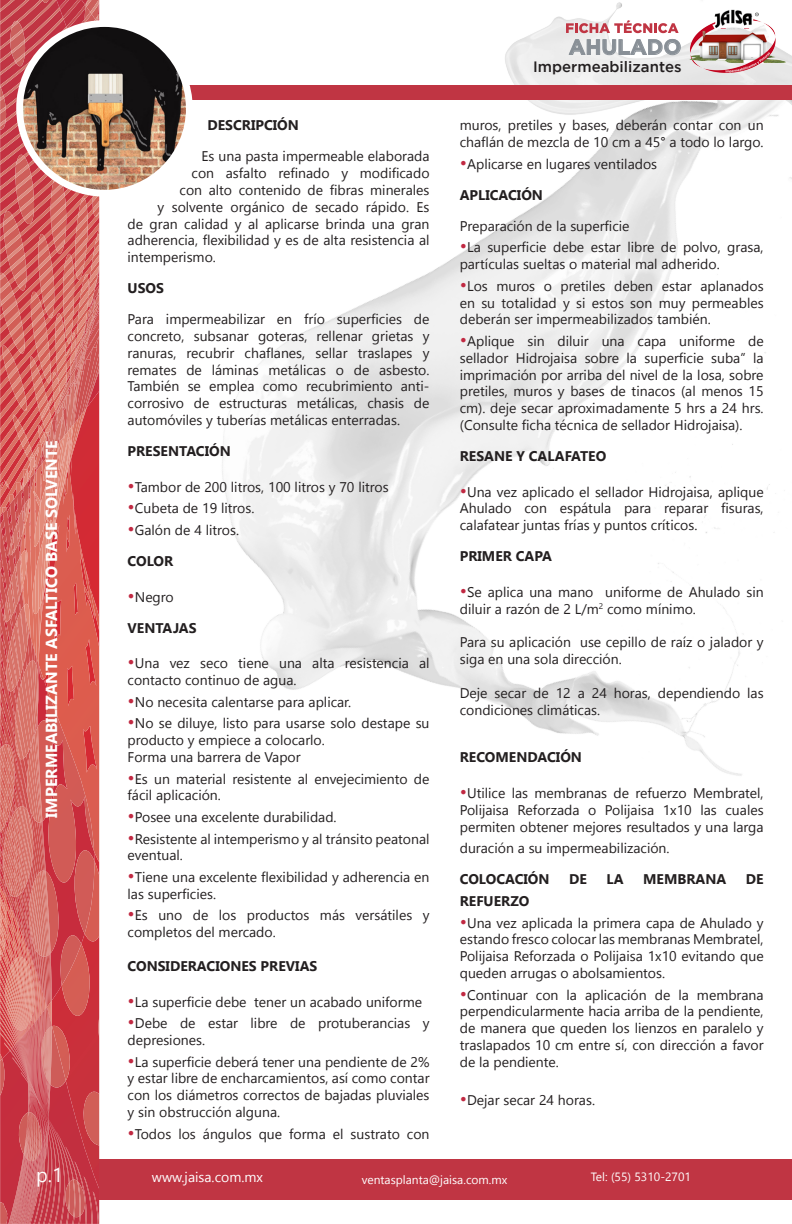
<style>
.page{position:relative;width:792px;height:1224px;background:#fff}
.page>*{position:absolute;margin:0;border:0;box-sizing:border-box;transform-origin:0 0}
.t1{font:700 21px "Gotham";color:#899097}
.t2{font:20px "Gadugi";color:#fff}
.t3{font:700 16px "Gadugi";color:#fff}
.t4{font:500 15px "Gotham";color:#231f20}
.SUBTITULOS_-_BUENO{font:14px/16.8px "Gadugi";color:#231f20}
.CUERPO{font:14px/16.8px "Gadugi";color:#231f20;text-align:justify}
.SUBTITULOS_-_BUENO-2{font:700 14px "Gadugi";color:#231f20}
.SUBTITULOS{font:14px "Gadugi";color:#231f20}
.SUBTITULOS-2{font:700 14px "Gadugi";color:#231f20}
.t5{font:14px "Gadugi";color:#fff}
.t6{font:12px "Gadugi";color:#fff}
.s1{font-size:18px;color:#c12942}
</style>
<div class="page">
<svg style="left:0;top:1073px;width:100px;height:151px;background:#ca4b54"></svg>
<img style="left:0;top:0;width:792px;height:1073px">
<img style="left:502px;top:0;width:290px;height:118px">
<hr style="left:0;top:1159px;width:1px;height:41px;background:#c03543">
<div style="left:99px;top:1159px;width:693px;height:41px;background:#c03543"></div>
<div style="left:99px;top:85px;width:693px;height:14px;background:#c03543"></div>
<div style="left:16px;top:20px;width:177px;height:177px;background:#fff;border-radius:50%"></div>
<img style="left:687px;top:9px;width:99px;height:71px">
<img style="left:23px;top:27px;width:163px;height:163px;border-radius:81px">
<svg style="left:569px;top:39px;width:112px;height:16px"></svg>
<svg style="left:566px;top:20px;width:113px;height:13px"></svg>
<p class="t3" style="left:42px;top:818px;width:379px;rotate:-90deg">IMPERMEABILIZANTE ASFALTICO BASE SOLVENTE</p>
<p class="SUBTITULOS-2" style="left:208px;top:117px;width:93px">DESCRIPCIÓN</p>
<p class="CUERPO" style="left:202px;top:148px;width:230px">Es una pasta impermeable elaborada</p>
<p class="CUERPO" style="left:192px;top:165px;width:240px">con asfalto refinado y modificado</p>
<p class="CUERPO" style="left:180px;top:182px;width:252px">con alto contenido de fibras minerales</p>
<p class="CUERPO" style="left:158px;top:198px;width:273px">y solvente orgánico de secado rápido. Es</p>
<p class="CUERPO" style="left:128px;top:215px;width:304px">de gran calidad y al aplicarse brinda una gran</p>
<p class="CUERPO" style="left:128px;top:232px;width:303px">adherencia, flexibilidad y es de alta resistencia al</p>
<p class="CUERPO" style="left:128px;top:249px;width:90px">intemperismo.</p>
<p class="SUBTITULOS-2" style="left:128px;top:280px;width:38px">USOS</p>
<p class="CUERPO" style="left:128px;top:311px;width:304px">Para impermeabilizar en frío superficies de concreto, subsanar goteras, rellenar grietas y ranuras, recubrir chaflanes, sellar traslapes y remates de láminas metálicas o de asbesto.<br>También se emplea como recubrimiento anti&shy;corrosivo de estructuras metálicas, chasis de automóviles y tuberías metálicas enterradas.</p>
<p class="SUBTITULOS-2" style="left:128px;top:442px;width:105px">PRESENTACIÓN</p>
<p class="SUBTITULOS" style="left:128px;top:478px;width:263px"><span class="s1">•</span>Tambor de 200 litros, 100 litros y 70 litros</p>
<p class="SUBTITULOS" style="left:128px;top:500px;width:128px"><span class="s1">•</span>Cubeta de 19 litros.</p>
<p class="SUBTITULOS" style="left:128px;top:521px;width:113px"><span class="s1">•</span>Galón de 4 litros.</p>
<p class="SUBTITULOS-2" style="left:128px;top:552px;width:47px">COLOR</p>
<p class="SUBTITULOS" style="left:128px;top:588px;width:48px"><span class="s1">•</span>Negro</p>
<p class="SUBTITULOS-2" style="left:128px;top:619px;width:70px">VENTAJAS</p>
<p class="SUBTITULOS_-_BUENO" style="left:128px;top:655px;width:304px"><span class="s1">•</span>Una vez seco tiene una alta resistencia al contacto continuo de agua.</p>
<p class="SUBTITULOS_-_BUENO" style="left:128px;top:693px;width:225px"><span class="s1">•</span>No necesita calentarse para aplicar.</p>
<p class="SUBTITULOS_-_BUENO" style="left:128px;top:715px;width:303px"><span class="s1">•</span>No se diluye, listo para usarse solo destape su producto y empiece a colocarlo.</p>
<p class="SUBTITULOS_-_BUENO" style="left:128px;top:749px;width:175px">Forma una barrera de Vapor</p>
<p class="SUBTITULOS_-_BUENO" style="left:128px;top:770px;width:304px"><span class="s1">•</span>Es un material resistente al envejecimiento de fácil aplicación.</p>
<p class="SUBTITULOS_-_BUENO" style="left:128px;top:809px;width:211px"><span class="s1">•</span>Posee una excelente durabilidad.</p>
<p class="SUBTITULOS_-_BUENO" style="left:128px;top:830px;width:304px"><span class="s1">•</span>Resistente al intemperismo y al tránsito peatonal eventual.</p>
<p class="SUBTITULOS_-_BUENO" style="left:128px;top:869px;width:304px"><span class="s1">•</span>Tiene una excelente flexibilidad y adherencia en las superficies.</p>
<p class="SUBTITULOS_-_BUENO" style="left:128px;top:907px;width:304px"><span class="s1">•</span>Es uno de los productos más versátiles y completos del mercado.</p>
<p class="SUBTITULOS_-_BUENO-2" style="left:128px;top:957px;width:191px">CONSIDERACIONES PREVIAS</p>
<p class="SUBTITULOS_-_BUENO" style="left:128px;top:993px;width:296px"><span class="s1">•</span>La superficie debe tener un acabado uniforme</p>
<p class="SUBTITULOS_-_BUENO" style="left:128px;top:1015px;width:304px"><span class="s1">•</span>Debe de estar libre de protuberancias y depresiones.</p>
<p class="SUBTITULOS_-_BUENO" style="left:128px;top:1053px;width:304px;text-align:justify"><span class="s1">•</span>La superficie deberá tener una pendiente de 2% y estar libre de encharcamientos, así como contar con los diámetros correctos de bajadas pluviales y sin obstrucción alguna.</p>
<p class="SUBTITULOS_-_BUENO" style="left:128px;top:1125px;width:304px"><span class="s1">•</span>Todos los ángulos que forma el sustrato con</p>
<h1 class="t1" style="left:569px;top:35px;width:114px">AHULADO</h1>
<p class="t4" style="left:533px;top:59px;width:150px">Impermeabilizantes</p>
<p class="SUBTITULOS_-_BUENO" style="left:460px;top:117px;width:305px">muros, pretiles y bases, deberán contar con un chaflán de mezcla de 10 cm a 45° a todo lo largo.</p>
<p class="SUBTITULOS_-_BUENO" style="left:460px;top:155px;width:199px"><span class="s1">•</span>Aplicarse en lugares ventilados</p>
<p class="SUBTITULOS_-_BUENO-2" style="left:460px;top:186px;width:85px">APLICACIÓN</p>
<p class="CUERPO" style="left:460px;top:217px;width:171px">Preparación de la superficie</p>
<p class="SUBTITULOS_-_BUENO" style="left:460px;top:239px;width:305px"><span class="s1">•</span>La superficie debe estar libre de polvo, grasa, partículas sueltas o material mal adherido.</p>
<p class="SUBTITULOS_-_BUENO" style="left:460px;top:277px;width:305px;text-align:justify"><span class="s1">•</span>Los muros o pretiles deben estar aplanados en su totalidad y si estos son muy permeables deberán ser impermeabilizados también.</p>
<p class="SUBTITULOS_-_BUENO" style="left:460px;top:332px;width:305px;text-align:justify"><span class="s1">•</span>Aplique sin diluir una capa uniforme de sellador Hidrojaisa sobre la superficie suba” la imprimación por arriba del nivel de la losa, sobre pretiles, muros y bases de tinacos (al menos 15 cm). deje secar aproximadamente 5 hrs a 24 hrs. (Consulte ficha técnica de sellador Hidrojaisa).</p>
<p class="SUBTITULOS_-_BUENO-2" style="left:460px;top:448px;width:148px">RESANE Y CALAFATEO</p>
<p class="SUBTITULOS_-_BUENO" style="left:460px;top:483px;width:305px;text-align:justify"><span class="s1">•</span>Una vez aplicado el sellador Hidrojaisa, aplique Ahulado con espátula para reparar fisuras, calafatear juntas frías y puntos críticos.</p>
<p class="SUBTITULOS_-_BUENO-2" style="left:460px;top:548px;width:94px">PRIMER CAPA</p>
<p class="SUBTITULOS_-_BUENO" style="left:460px;top:584px;width:305px"><span class="s1">•</span>Se aplica una mano uniforme de Ahulado sin diluir a razón de 2 L/m<sup>2</sup> como mínimo.</p>
<p class="SUBTITULOS_-_BUENO" style="left:460px;top:634px;width:305px">Para su aplicación use cepillo de raíz o jalador y siga en una sola dirección.</p>
<p class="SUBTITULOS_-_BUENO" style="left:460px;top:684px;width:305px">Deje secar de 12 a 24 horas, dependiendo las condiciones climáticas.</p>
<p class="SUBTITULOS_-_BUENO-2" style="left:460px;top:749px;width:124px">RECOMENDACIÓN</p>
<p class="SUBTITULOS_-_BUENO" style="left:460px;top:785px;width:305px;text-align:justify"><span class="s1">•</span>Utilice las membranas de refuerzo Membratel, Polijaisa Reforzada o Polijaisa 1x10 las cuales permiten obtener mejores resultados y una larga</p>
<p class="SUBTITULOS_-_BUENO" style="left:460px;top:840px;width:211px">duración a su impermeabilización.</p>
<p class="SUBTITULOS_-_BUENO-2" style="left:460px;top:871px;width:91px">COLOCACIÓN</p>
<p class="SUBTITULOS_-_BUENO-2" style="left:569px;top:871px;width:19px">DE</p>
<p class="SUBTITULOS_-_BUENO-2" style="left:606px;top:871px;width:19px">LA</p>
<p class="SUBTITULOS_-_BUENO-2" style="left:643px;top:871px;width:85px">MEMBRANA</p>
<p class="SUBTITULOS_-_BUENO-2" style="left:746px;top:871px;width:19px">DE</p>
<p class="SUBTITULOS_-_BUENO-2" style="left:460px;top:893px;width:71px">REFUERZO</p>
<p class="SUBTITULOS_-_BUENO" style="left:460px;top:914px;width:305px;text-align:justify"><span class="s1">•</span>Una vez aplicada la primera capa de Ahulado y estando fresco colocar las membranas Membratel, Polijaisa Reforzada o Polijaisa 1x10 evitando que queden arrugas o abolsamientos.</p>
<p class="SUBTITULOS_-_BUENO" style="left:460px;top:986px;width:305px;text-align:justify"><span class="s1">•</span>Continuar con la aplicación de la membrana perpendicularmente hacia arriba de la pendiente, de manera que queden los lienzos en paralelo y traslapados 10 cm entre sí, con dirección a favor de la pendiente.</p>
<p class="SUBTITULOS_-_BUENO" style="left:460px;top:1092px;width:137px"><span class="s1">•</span>Dejar secar 24 horas.</p>
<p class="t2" style="left:36px;top:1163px;width:28px">p.1</p>
<p class="t6" style="left:591px;top:1169px;width:102px">Tel: (55) 5310-2701</p>
<p class="t5" style="left:152px;top:1169px;width:112px">www.jaisa.com.mx</p>
<p class="t6" style="left:362px;top:1173px;width:147px">ventasplanta@jaisa.com.mx</p>
</div>
